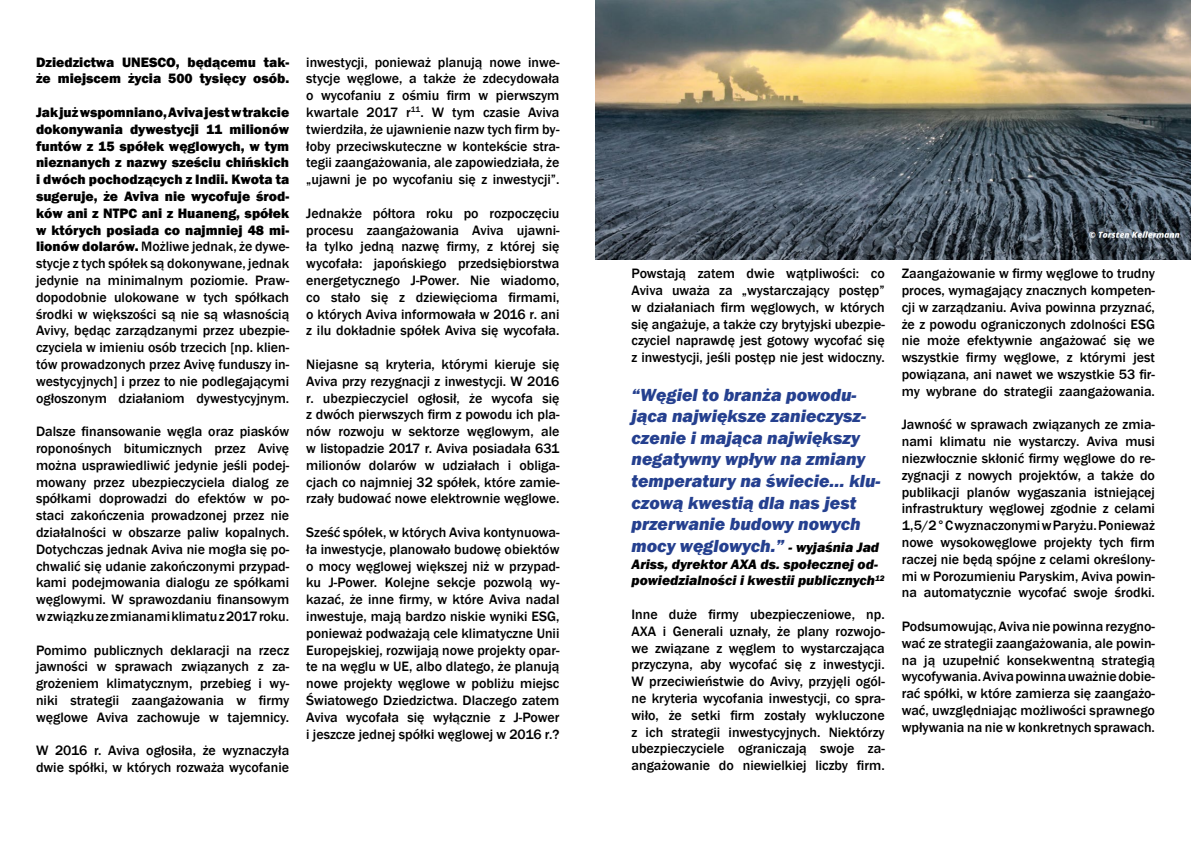
<style>
.page{position:relative;width:1191px;height:842px;background:#fff}
.page>*{position:absolute;margin:0;border:0;box-sizing:border-box;transform-origin:0 0}
.t1{font:italic 800 18px/21.6px "Franklin Gothic";color:#25408f}
.t2{font:500 14px/16.8px "Franklin Gothic";color:#000;text-align:justify}
.t3{font:italic 800 14px/16.8px "Franklin Gothic";color:#000}
.t4{font:800 14px/16.8px "Franklin Gothic";color:#000}
.s1{font-weight:800}
.s2{font-size:14px;color:#000}
</style>
<div class="page">
<img style="left:595px;top:0;width:596px;height:260px">
<p class="t4" style="left:36px;top:53px;width:255px">Dziedzictwa UNESCO, będącemu tak&shy;że miejscem życia 500 tysięcy osób.</p>
<p class="t2" style="left:36px;top:104px;width:255px"><span class="s1">Jak już wspomniano, Aviva jest w trakcie dokonywania dywestycji 11 milionów funtów z 15 spółek węglowych, w tym nieznanych z nazwy sześciu chińskich i dwóch pochodzących z Indii. Kwota ta sugeruje, że Aviva nie wycofuje środ&shy;ków ani z NTPC ani z Huaneng, spółek w których posiada co najmniej 48 mi&shy;lionów dolarów.</span> Możliwe jednak, że dywe&shy;stycje z tych spółek są dokonywane, jednak jedynie na minimalnym poziomie. Praw&shy;dopodobnie ulokowane w tych spółkach środki w większości są nie są własnością Avivy, będąc zarządzanymi przez ubezpie&shy;czyciela w imieniu osób trzecich [np. klien&shy;tów prowadzonych przez Avivę funduszy in&shy;westycyjnych] i przez to nie podlegającymi ogłoszonym działaniom dywestycyjnym.</p>
<p class="t2" style="left:36px;top:423px;width:255px">Dalsze finansowanie węgla oraz piasków roponośnych bitumicznych przez Avivę można usprawiedliwić jedynie jeśli podej&shy;mowany przez ubezpieczyciela dialog ze spółkami doprowadzi do efektów w po&shy;staci zakończenia prowadzonej przez nie działalności w obszarze paliw kopalnych.<br>Dotychczas jednak Aviva nie mogła się po&shy;chwalić się udanie zakończonymi przypad&shy;kami podejmowania dialogu ze spółkami węglowymi. W sprawozdaniu finansowym w związku ze zmianami klimatu z 2017 roku.</p>
<p class="t2" style="left:36px;top:642px;width:255px">Pomimo publicznych deklaracji na rzecz jawności w sprawach związanych z za&shy;grożeniem klimatycznym, przebieg i wy&shy;niki strategii zaangażowania w firmy węglowe Aviva zachowuje w tajemnicy.</p>
<p class="t2" style="left:36px;top:742px;width:255px">W 2016 r. Aviva ogłosiła, że wyznaczyła dwie spółki, w których rozważa wycofanie</p>
<p class="t2" style="left:306px;top:54px;width:255px">inwestycji, ponieważ planują nowe inwe&shy;stycje węglowe, a także że zdecydowała o wycofaniu z ośmiu firm w pierwszym kwartale 2017 r<sup>11</sup>. W tym czasie Aviva twierdziła, że ujawnienie nazw tych firm by&shy;łoby przeciwskuteczne w kontekście stra&shy;tegii zaangażowania, ale zapowiedziała, że „ujawni je po wycofaniu się z inwestycji”.</p>
<p class="t2" style="left:306px;top:205px;width:255px">Jednakże półtora roku po rozpoczęciu procesu zaangażowania Aviva ujawni&shy;ła tylko jedną nazwę firmy, z której się wycofała: japońskiego przedsiębiorstwa energetycznego J-Power. Nie wiadomo, co stało się z dziewięcioma firmami, o których Aviva informowała w 2016 r. ani z ilu dokładnie spółek Aviva się wycofała.</p>
<p class="t2" style="left:306px;top:356px;width:255px">Niejasne są kryteria, którymi kieruje się Aviva przy rezygnacji z inwestycji. W 2016 r. ubezpieczyciel ogłosił, że wycofa się z dwóch pierwszych firm z powodu ich pla&shy;nów rozwoju w sektorze węglowym, ale w listopadzie 2017 r. Aviva posiadała 631 milionów dolarów w udziałach i obliga&shy;cjach co najmniej 32 spółek, które zamie&shy;rzały budować nowe elektrownie węglowe.</p>
<p class="t2" style="left:306px;top:524px;width:255px">Sześć spółek, w których Aviva kontynuowa&shy;ła inwestycje, planowało budowę obiektów o mocy węglowej większej niż w przypad&shy;ku J-Power. Kolejne sekcje pozwolą wy&shy;kazać, że inne firmy, w które Aviva nadal inwestuje, mają bardzo niskie wyniki ESG, ponieważ podważają cele klimatyczne Unii Europejskiej, rozwijają nowe projekty opar&shy;te na węglu w UE, albo dlatego, że planują nowe projekty węglowe w pobliżu miejsc Światowego Dziedzictwa. Dlaczego zatem Aviva wycofała się wyłącznie z J-Power i jeszcze jednej spółki węglowej w 2016 r.?</p>
<p class="t2" style="left:631px;top:265px;width:255px">Powstają zatem dwie wątpliwości: co Aviva uważa za „wystarczający postęp” w działaniach firm węglowych, w których się angażuje, a także czy brytyjski ubezpie&shy;czyciel naprawdę jest gotowy wycofać się z inwestycji, jeśli postęp nie jest widoczny.</p>
<p class="t1" style="left:631px;top:384px;width:250px">“Węgiel to branża powodu&shy;jąca największe zanieczysz&shy;czenie i mająca największy negatywny wpływ na zmiany temperatury na świecie… klu&shy;czową kwestią dla nas jest przerwanie budowy nowych mocy węglowych.” <span class="s2">- wyjaśnia Jad</span></p>
<p class="t3" style="left:631px;top:556px;width:255px">Ariss, dyrektor AXA ds. społecznej od&shy;powiedzialności i kwestii publicznych<sup>12</sup></p>
<p class="t2" style="left:631px;top:606px;width:255px">Inne duże firmy ubezpieczeniowe, np.<br>AXA i Generali uznały, że plany rozwojo&shy;we związane z węglem to wystarczająca przyczyna, aby wycofać się z inwestycji.<br>W przeciwieństwie do Avivy, przyjęli ogól&shy;ne kryteria wycofania inwestycji, co spra&shy;wiło, że setki firm zostały wykluczone z ich strategii inwestycyjnych. Niektórzy ubezpieczyciele ograniczają swoje za&shy;angażowanie do niewielkiej liczby firm.</p>
<p class="t2" style="left:901px;top:265px;width:255px">Zaangażowanie w firmy węglowe to trudny proces, wymagający znacznych kompeten&shy;cji w zarządzaniu. Aviva powinna przyznać, że z powodu ograniczonych zdolności ESG nie może efektywnie angażować się we wszystkie firmy węglowe, z którymi jest powiązana, ani nawet we wszystkie 53 fir&shy;my wybrane do strategii zaangażowania.</p>
<p class="t2" style="left:901px;top:416px;width:255px">Jawność w sprawach związanych ze zmia&shy;nami klimatu nie wystarczy. Aviva musi niezwłocznie skłonić firmy węglowe do re&shy;zygnacji z nowych projektów, a także do publikacji planów wygaszania istniejącej infrastruktury węglowej zgodnie z celami 1,5/2°C wyznaczonymi w Paryżu. Ponieważ nowe wysokowęglowe projekty tych firm raczej nie będą spójne z celami określony&shy;mi w Porozumieniu Paryskim, Aviva powin&shy;na automatycznie wycofać swoje środki.</p>
<p class="t2" style="left:901px;top:618px;width:255px">Podsumowując, Aviva nie powinna rezygno&shy;wać ze strategii zaangażowania, ale powin&shy;na ją uzupełnić konsekwentną strategią wycofywania. Aviva powinna uważnie dobie&shy;rać spółki, w które zamierza się zaangażo&shy;wać, uwzględniając możliwości sprawnego wpływania na nie w konkretnych sprawach.</p>
</div>
